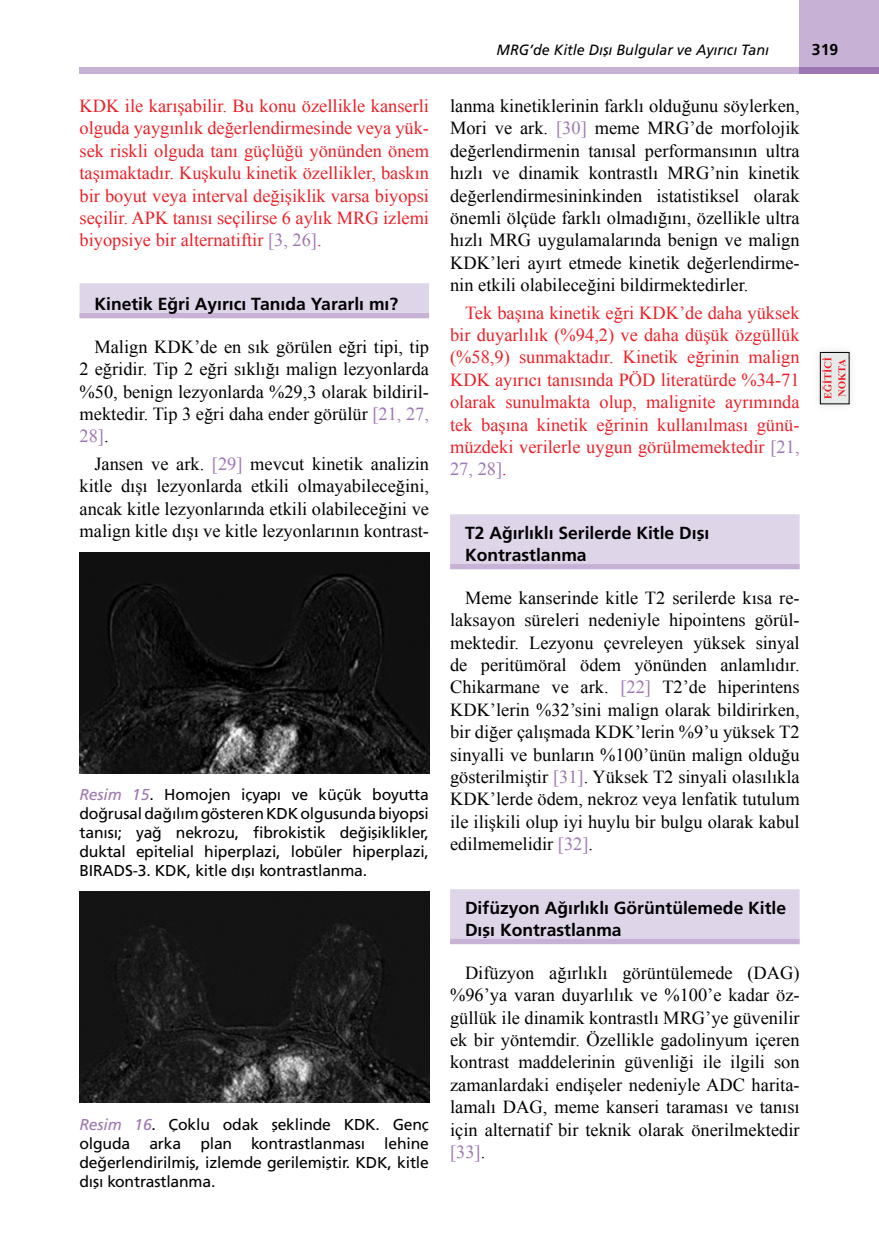
<style>
.page{position:relative;width:879px;height:1260px;background:#fff}
.page>*{position:absolute;margin:0;border:0;box-sizing:border-box;transform-origin:0 0}
.YAZI{font:18.38px/22.4px "Times New Roman";color:#000;text-align:justify}
.YAZI-2{font:18.38px/22.4px "Times New Roman";color:#ed1f26;text-align:justify}
.İKİ_SATIR{font:17.5px/22.1px "Frutiger Bold Tr";color:#000}
.ARA_BASLIK{font:17.5px "Frutiger Bold Tr";color:#000}
.RESİM-ALTI{font:15.75px/18.9px "Frutiger Normal Tr";letter-spacing:-.01em;color:#000;text-align:justify}
.t1{font:15.75px "Frutiger Bold Tr";color:#000}
.t2{font:14.88px "Frutiger Italic Tr";color:#000;scale:.96 1}
.s1{color:#9e76b3}
.s2{font-family:"Frutiger Italic Tr";color:#9e76b3}
</style>
<div class="page">
<div style="left:79px;top:67px;width:720px;height:7px;background:#c7b2d5"></div>
<div style="left:799px;top:0;width:79px;height:74px;background:#c7b2d5"></div>
<div style="left:799px;top:67px;width:79px;height:7px;background:#9e76b3"></div>
<div style="left:79px;top:283px;width:350px;height:35px;background:#ded5e9"></div>
<div style="left:79px;top:313px;width:350px;height:5px;background:#c7b2d5"></div>
<div style="left:450px;top:514px;width:349px;height:53px;background:#ded5e9"></div>
<div style="left:450px;top:564px;width:349px;height:5px;background:#c7b2d5"></div>
<div style="left:450px;top:889px;width:349px;height:53px;background:#ded5e9"></div>
<div style="left:450px;top:939px;width:349px;height:5px;background:#c7b2d5"></div>
<img style="left:79px;top:552px;width:350px;height:221px">
<img style="left:79px;top:892px;width:350px;height:210px">
<div style="left:810px;top:343px;width:48px;height:71px;background:#000;opacity:.12"></div>
<div style="left:819px;top:352px;width:29px;height:52px;background:#e6eae9"></div>
<svg style="left:822px;top:357px;width:9px;height:42px"></svg>
<svg style="left:838px;top:359px;width:7px;height:38px"></svg>
<div style="left:819px;top:352px;width:29px;height:52px;border:1px solid #000"></div>
<p class="YAZI-2" style="left:79px;top:94px;width:351px">KDK ile karışabilir. Bu konu özellikle kanserli olguda yaygınlık değerlendirmesinde veya yük&shy;sek riskli olguda tanı güçlüğü yönünden önem taşımaktadır. Kuşkulu kinetik özellikler, baskın bir boyut veya interval değişiklik varsa biyopsi seçilir. APK tanısı seçilirse 6 aylık MRG izlemi biyopsiye bir alternatiftir <span class="s1">[3, 26]</span>.</p>
<p class="ARA_BASLIK" style="left:94px;top:294px;width:305px">Kinetik Eğri Ayırıcı Tanıda Yararlı mı?</p>
<p class="YAZI" style="left:79px;top:335px;width:351px;text-indent:15px">Malign KDK’de en sık görülen eğri tipi, tip 2 eğridir. Tip 2 eğri sıklığı malign lezyonlarda %50, benign lezyonlarda %29,3 olarak bildiril&shy;mektedir. Tip 3 eğri daha ender görülür <span class="s1">[21, 27, 28]</span>.</p>
<p class="YAZI" style="left:79px;top:452px;width:351px;text-indent:15px">Jansen ve ark. <span class="s1">[29]</span> mevcut kinetik analizin kitle dışı lezyonlarda etkili olmayabileceğini, ancak kitle lezyonlarında etkili olabileceğini ve malign kitle dışı ve kitle lezyonlarının kontrast-</p>
<p class="RESİM-ALTI" style="left:79px;top:785px;width:351px"><span class="s2">Resim 15</span>. Homojen içyapı ve küçük boyutta doğrusal dağılım gösteren KDK olgusunda biyopsi tanısı; yağ nekrozu, fibrokistik değişiklikler, duktal epitelial hiperplazi, lobüler hiperplazi, BIRADS-3. KDK, kitle dışı kontrastlanma.</p>
<p class="RESİM-ALTI" style="left:79px;top:1115px;width:351px"><span class="s2">Resim 16</span>. Çoklu odak şeklinde KDK. Genç olguda arka plan kontrastlanması lehine değerlendirilmiş, izlemde gerilemiştir. KDK, kitle dışı kontrastlanma.</p>
<p class="t2" style="left:496px;top:41px;width:285px">MRG’de Kitle Dışı Bulgular ve Ayırıcı Tanı</p>
<p class="t1" style="left:811px;top:40px;width:28px">319</p>
<p class="YAZI" style="left:450px;top:94px;width:351px">lanma kinetiklerinin farklı olduğunu söylerken, Mori ve ark. <span class="s1">[30]</span> meme MRG’de morfolojik değerlendirmenin tanısal performansının ultra hızlı ve dinamik kontrastlı MRG’nin kinetik değerlendirmesininkinden istatistiksel olarak önemli ölçüde farklı olmadığını, özellikle ultra hızlı MRG uygulamalarında benign ve malign KDK’leri ayırt etmede kinetik değerlendirme&shy;nin etkili olabileceğini bildirmektedirler.</p>
<p class="YAZI-2" style="left:450px;top:301px;width:351px;text-indent:15px">Tek başına kinetik eğri KDK’de daha yüksek bir duyarlılık (%94,2) ve daha düşük özgüllük (%58,9) sunmaktadır. Kinetik eğrinin malign KDK ayırıcı tanısında PÖD literatürde %34-71 olarak sunulmakta olup, malignite ayrımında tek başına kinetik eğrinin kullanılması günü&shy;müzdeki verilerle uygun görülmemektedir <span class="s1">[21, 27, 28]</span>.</p>
<p class="İKİ_SATIR" style="left:464px;top:522px;width:246px">T2 Ağırlıklı Serilerde Kitle Dışı<br>Kontrastlanma</p>
<p class="YAZI" style="left:450px;top:586px;width:351px;text-indent:15px">Meme kanserinde kitle T2 serilerde kısa re&shy;laksayon süreleri nedeniyle hipointens görül&shy;mektedir. Lezyonu çevreleyen yüksek sinyal de peritümöral ödem yönünden anlamlıdır.<br>Chikarmane ve ark. <span class="s1">[22]</span> T2’de hiperintens KDK’lerin %32’sini malign olarak bildirirken, bir diğer çalışmada KDK’lerin %9’u yüksek T2 sinyalli ve bunların %100’ünün malign olduğu gösterilmiştir <span class="s1">[31]</span>. Yüksek T2 sinyali olasılıkla KDK’lerde ödem, nekroz veya lenfatik tutulum ile ilişkili olup iyi huylu bir bulgu olarak kabul edilmemelidir <span class="s1">[32]</span>.</p>
<p class="İKİ_SATIR" style="left:464px;top:897px;width:322px">Difüzyon Ağırlıklı Görüntülemede Kitle<br>Dışı Kontrastlanma</p>
<p class="YAZI" style="left:450px;top:961px;width:351px;text-indent:15px">Difüzyon ağırlıklı görüntülemede (DAG) %96’ya varan duyarlılık ve %100’e kadar öz&shy;güllük ile dinamik kontrastlı MRG’ye güvenilir ek bir yöntemdir. Özellikle gadolinyum içeren kontrast maddelerinin güvenliği ile ilgili son zamanlardaki endişeler nedeniyle ADC harita&shy;lamalı DAG, meme kanseri taraması ve tanısı için alternatif bir teknik olarak önerilmektedir <span class="s1">[33]</span>.</p>
</div>
